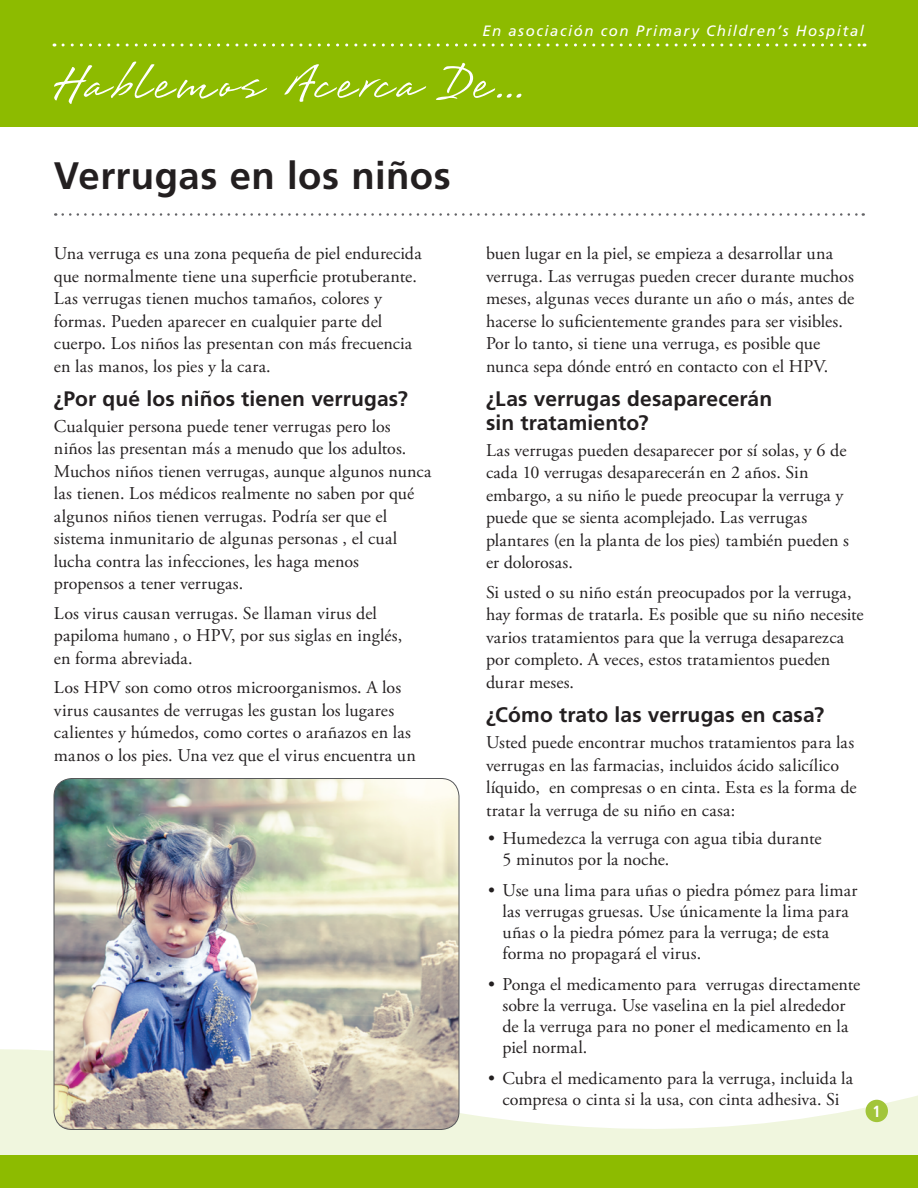
<style>
.page{position:relative;width:918px;height:1188px;background:#fff}
.page>*{position:absolute;margin:0;border:0;box-sizing:border-box;transform-origin:0 0}
.Title__h1{font:700 38.25px "Frutiger LT Std";letter-spacing:.01em;color:#231f20}
.Level_1__h2{font:700 21px/24px "Frutiger LT Std";letter-spacing:.005em;color:#231f20}
.Main__p{font:18px/22.5px "Adobe Garamond Pro";letter-spacing:.005em;color:#231f20}
.Page_number{font:700 condensed 16.2px "Frutiger LT Std";color:#fff}
.t1{font:italic 15px "Frutiger LT Std";letter-spacing:.1em;color:#fff}
.s1{font-family:"Frutiger LT Std";font-stretch:condensed;font-size:14.7px;color:#312f30}
</style>
<div class="page">
<svg style="left:0;top:1044px;width:918px;height:112px"></svg>
<div style="left:0;top:0;width:918px;height:127px;background:#8dbb00"></div>
<svg style="left:63px;top:44px;width:802px;height:2px"></svg>
<div style="left:866px;top:1100px;width:22px;height:22px;background:#a2c53a;border-radius:50%"></div>
<div style="left:0;top:1156px;width:918px;height:32px;background:#8dbb00"></div>
<svg style="left:54px;top:62px;width:467px;height:42px"></svg>
<svg style="left:63px;top:213px;width:801px;height:3px"></svg>
<img style="left:54px;top:778px;width:405px;height:352px">
<p class="t1" style="left:482px;top:22px;width:383px">En asociación con Primary Children’s Hospital</p>
<p class="Title__h1" style="left:54px;top:154px;width:398px">Verrugas en los niños</p>
<p class="Main__p" style="left:54px;top:243px;width:369px">Una verruga es una zona pequeña de piel endurecida que normalmente tiene una superficie protuberante.<br>Las verrugas tienen muchos tamaños, colores y formas. Pueden aparecer en cualquier parte del cuerpo. Los niños las presentan con más frecuencia en las manos, los pies y la cara.</p>
<p class="Level_1__h2" style="left:54px;top:387px;width:356px">¿Por qué los niños tienen verrugas?</p>
<p class="Main__p" style="left:54px;top:416px;width:379px">Cualquier persona puede tener verrugas pero los niños las presentan más a menudo que los adultos.<br>Muchos niños tienen verrugas, aunque algunos nunca las tienen. Los médicos realmente no saben por qué algunos niños tienen verrugas. Podría ser que el sistema inmunitario de algunas personas , el cual lucha contra las infecciones, les haga menos propensos a tener verrugas.</p>
<p class="Main__p" style="left:54px;top:603px;width:350px">Los virus causan verrugas. Se llaman virus del papiloma <span class="s1">humano</span> , o HPV, por sus siglas en inglés, en forma abreviada.</p>
<p class="Main__p" style="left:54px;top:677px;width:363px">Los HPV son como otros microorganismos. A los virus causantes de verrugas les gustan los lugares calientes y húmedos, como cortes o arañazos en las manos o los pies. Una vez que el virus encuentra un</p>
<p class="Main__p" style="left:486px;top:243px;width:370px">buen lugar en la piel, se empieza a desarrollar una verruga. Las verrugas pueden crecer durante muchos meses, algunas veces durante un año o más, antes de hacerse lo suficientemente grandes para ser visibles.<br>Por lo tanto, si tiene una verruga, es posible que nunca sepa dónde entró en contacto con el HPV.</p>
<p class="Level_1__h2" style="left:486px;top:387px;width:288px">¿Las verrugas desaparecerán sin tratamiento?</p>
<p class="Main__p" style="left:486px;top:440px;width:365px">Las verrugas pueden desaparecer por sí solas, y 6 de cada 10 verrugas desaparecerán en 2 años. Sin embargo, a su niño le puede preocupar la verruga y puede que se sienta acomplejado. Las verrugas plantares (en la planta de los pies) también pueden s er dolorosas.</p>
<p class="Main__p" style="left:486px;top:582px;width:379px">Si usted o su niño están preocupados por la verruga, hay formas de tratarla. Es posible que su niño necesite varios tratamientos para que la verruga desaparezca por completo. A veces, estos tratamientos pueden durar meses.</p>
<p class="Level_1__h2" style="left:486px;top:703px;width:340px">¿Cómo trato las verrugas en casa?</p>
<p class="Main__p" style="left:486px;top:732px;width:372px">Usted puede encontrar muchos tratamientos para las verrugas en las farmacias, incluidos ácido salicílico líquido, en compresas o en cinta. Esta es la forma de tratar la verruga de su niño en casa:</p>
<p class="Main__p" style="left:502px;top:828px;width:321px;line-height:21px;text-indent:-14px">• Humedezca la verruga con agua tibia durante<br>5 minutos por la noche.</p>
<p class="Main__p" style="left:502px;top:880px;width:357px;line-height:21px;text-indent:-14px">• Use una lima para uñas o piedra pómez para limar las verrugas gruesas. Use únicamente la lima para uñas o la piedra pómez para la verruga; de esta forma no propagará el virus.</p>
<p class="Main__p" style="left:502px;top:975px;width:359px;line-height:21px;text-indent:-14px">• Ponga el medicamento para verrugas directamente sobre la verruga. Use vaselina en la piel alrededor de la verruga para no poner el medicamento en la piel normal.</p>
<p class="Main__p" style="left:488px;top:1069px;width:366px;line-height:21px;text-align:center">• Cubra el medicamento para la verruga, incluida la compresa o cinta si la usa, con cinta adhesiva. Si</p>
<p class="Page_number" style="left:873px;top:1101px;width:10px">1</p>
</div>
